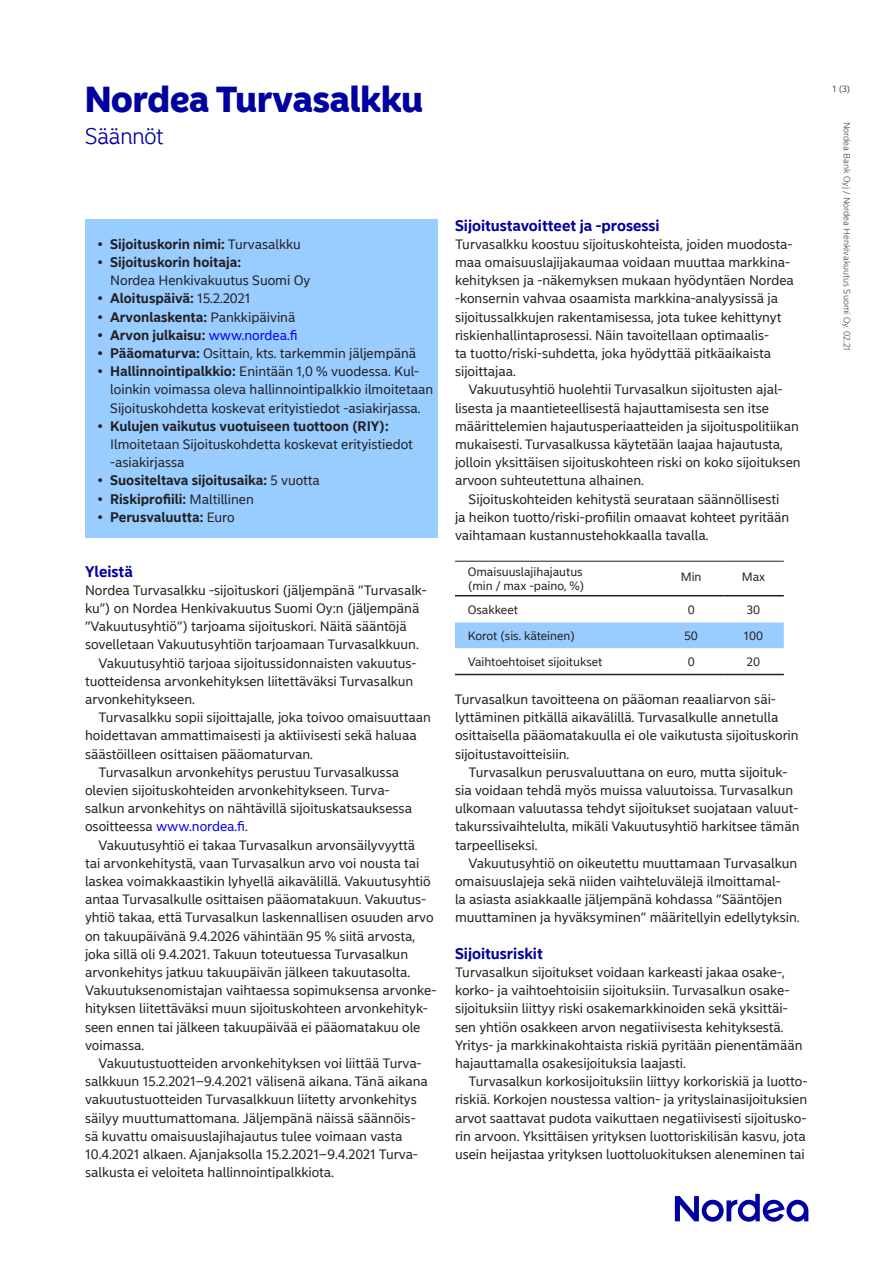
<style>
.page{position:relative;width:893px;height:1263px;background:#fff}
.page>*{position:absolute;margin:0;border:0;box-sizing:border-box;transform-origin:0 0}
.A4_headline_-_Privat{font:900 36px "Nordea Sans Large";color:#0000a0}
.Säännöt_15_21_FI_P{font:300 22.5px "Nordea Sans Large";color:#0000a0}
.Otsikko_FI__H2{font:700 15px "Nordea Sans Small";color:#0000a0}
.Body_text_indent_FI{font:13.5px/18.1px "Nordea Sans Small";color:#231f20}
.Body_text_no_indent{font:13.5px/18.1px "Nordea Sans Small";color:#231f20}
.t1{font:700 13.5px "Nordea Sans Small";color:#231f20}
.Taulukko_leipis_Vase{font:12px "Nordea Sans Small";color:#231f20}
.Taulukko_Header_-_v4{font:12px/13.5px "Nordea Sans Small";color:#231f20}
.Taulukko_leipis_nume{font:12px "Nordea Sans Small";color:#231f20}
.t2{font:300 9px "Nordea Sans Small";color:#474748}
.t3{font:9px "Nordea Sans Small";color:#474748}
.s1{font-weight:400}
.s2{font-weight:700}
.s3{font-weight:400;color:#00f}
.s4{color:#00f}
</style>
<div class="page">
<div style="left:85px;top:219px;width:353px;height:319px;background:#9cf"></div>
<svg style="left:455px;top:622px;width:329px;height:52px"></svg>
<hr style="left:455px;top:674px;width:204px;height:1px;background:#231f20">
<hr style="left:455px;top:561px;width:204px;height:1px;background:#231f20">
<hr style="left:659px;top:561px;width:64px;height:1px;background:#231f20">
<hr style="left:723px;top:561px;width:61px;height:1px;background:#231f20">
<hr style="left:455px;top:595px;width:204px;height:1px;background:#231f20">
<hr style="left:659px;top:595px;width:64px;height:1px;background:#231f20">
<hr style="left:723px;top:595px;width:61px;height:1px;background:#231f20">
<hr style="left:659px;top:674px;width:64px;height:1px;background:#231f20">
<hr style="left:723px;top:674px;width:61px;height:1px;background:#231f20">
<svg style="left:675px;top:1194px;width:133px;height:28px"></svg>
<h1 class="A4_headline_-_Privat" style="left:85px;top:77px;width:340px">Nordea Turvasalkku</h1>
<p class="Säännöt_15_21_FI_P" style="left:85px;top:123px;width:80px">Säännöt</p>
<p class="t1" style="left:97px;top:236px;width:205px"><span class="s1">•</span> Sijoituskorin nimi: <span class="s1">Turvasalkku</span></p>
<p class="Body_text_indent_FI" style="left:110px;top:253px;width:202px;text-indent:-13px">• <span class="s2">Sijoituskorin hoitaja:<br></span>Nordea Henkivakuutus Suomi Oy</p>
<p class="t1" style="left:97px;top:290px;width:155px"><span class="s1">•</span> Aloituspäivä: <span class="s1">15.2.2021</span></p>
<p class="Body_text_indent_FI" style="left:97px;top:308px;width:199px">• <span class="s2">Arvonlaskenta:</span> Pankkipäivinä</p>
<p class="t1" style="left:97px;top:327px;width:202px"><span class="s1">•</span> Arvon julkaisu: <span class="s3">www.nordea.fi</span></p>
<p class="Body_text_indent_FI" style="left:97px;top:344px;width:320px">• <span class="s2">Pääomaturva:</span> Osittain, kts. tarkemmin jäljempänä</p>
<p class="Body_text_indent_FI" style="left:110px;top:363px;width:325px;text-indent:-13px">• <span class="s2">Hallinnointipalkkio:</span> Enintään 1,0 % vuodessa. Kul&shy;loinkin voimassa oleva hallinnointipalkkio ilmoitetaan<br>Sijoituskohdetta koskevat erityistiedot -asiakirjassa.</p>
<p class="Body_text_indent_FI" style="left:110px;top:417px;width:304px;text-indent:-13px">• <span class="s2">Kulujen vaikutus vuotuiseen tuottoon (RIY):<br></span>Ilmoitetaan Sijoituskohdetta koskevat erityistiedot -asiakirjassa</p>
<p class="t1" style="left:97px;top:472px;width:224px"><span class="s1">•</span> Suositeltava sijoitusaika: <span class="s1">5 vuotta</span></p>
<p class="t1" style="left:97px;top:491px;width:158px"><span class="s1">•</span> Riskiprofiili: <span class="s1">Maltillinen</span></p>
<p class="t1" style="left:97px;top:509px;width:139px"><span class="s1">•</span> Perusvaluutta: <span class="s1">Euro</span></p>
<h2 class="Otsikko_FI__H2" style="left:85px;top:562px;width:49px">Yleistä</h2>
<p class="Body_text_no_indent" style="left:85px;top:581px;width:343px">Nordea Turvasalkku -sijoituskori (jäljempänä ”Turvasalk&shy;ku”) on Nordea Henkivakuutus Suomi Oy:n (jäljempänä ”Vakuutusyhtiö”) tarjoama sijoituskori. Näitä sääntöjä sovelletaan Vakuutusyhtiön tarjoamaan Turvasalkkuun.</p>
<p class="Body_text_indent_FI" style="left:85px;top:654px;width:333px;text-indent:14px">Vakuutusyhtiö tarjoaa sijoitussidonnaisten vakuutus&shy;tuotteidensa arvonkehityksen liitettäväksi Turvasalkun arvonkehitykseen.</p>
<p class="Body_text_indent_FI" style="left:85px;top:708px;width:347px;text-indent:14px">Turvasalkku sopii sijoittajalle, joka toivoo omaisuuttaan hoidettavan ammattimaisesti ja aktiivisesti sekä haluaa säästöilleen osittaisen pääomaturvan.</p>
<p class="Body_text_indent_FI" style="left:85px;top:763px;width:329px;text-indent:14px">Turvasalkun arvonkehitys perustuu Turvasalkussa olevien sijoituskohteiden arvonkehitykseen. Turva&shy;salkun arvonkehitys on nähtävillä sijoituskatsauksessa osoitteessa <span class="s4">www.nordea.fi</span>.</p>
<p class="Body_text_indent_FI" style="left:85px;top:836px;width:353px;text-indent:14px">Vakuutusyhtiö ei takaa Turvasalkun arvonsäilyvyyttä<br>tai arvonkehitystä, vaan Turvasalkun arvo voi nousta tai laskea voimakkaastikin lyhyellä aikavälillä. Vakuutusyhtiö antaa Turvasalkulle osittaisen pääomatakuun. Vakuutus&shy;yhtiö takaa, että Turvasalkun laskennallisen osuuden arvo on takuupäivänä 9.4.2026 vähintään 95 % siitä arvosta, joka sillä oli 9.4.2021. Takuun toteutuessa Turvasalkun arvonkehitys jatkuu takuupäivän jälkeen takuutasolta.<br>Vakuutuksenomistajan vaihtaessa sopimuksensa arvonke&shy;hityksen liitettäväksi muun sijoituskohteen arvonkehityk&shy;seen ennen tai jälkeen takuupäivää ei pääomatakuu ole voimassa.</p>
<p class="Body_text_indent_FI" style="left:85px;top:1054px;width:344px;text-indent:14px">Vakuutustuotteiden arvonkehityksen voi liittää Turva&shy;salkkuun 15.2.2021–9.4.2021 välisenä aikana. Tänä aikana vakuutustuotteiden Turvasalkkuun liitetty arvonkehitys säilyy muuttumattomana. Jäljempänä näissä säännöis&shy;sä kuvattu omaisuuslajihajautus tulee voimaan vasta 10.4.2021 alkaen. Ajanjaksolla 15.2.2021–9.4.2021 Turva&shy;salkusta ei veloiteta hallinnointipalkkiota.</p>
<h2 class="Otsikko_FI__H2" style="left:455px;top:216px;width:206px">Sijoitustavoitteet ja -prosessi</h2>
<p class="Body_text_no_indent" style="left:455px;top:235px;width:340px">Turvasalkku koostuu sijoituskohteista, joiden muodosta&shy;maa omaisuuslajijakaumaa voidaan muuttaa markkina&shy;kehityksen ja -näkemyksen mukaan hyödyntäen Nordea -konsernin vahvaa osaamista markkina-analyysissä ja sijoitussalkkujen rakentamisessa, jota tukee kehittynyt riskienhallintaprosessi. Näin tavoitellaan optimaalis-<br>ta tuotto/riski-suhdetta, joka hyödyttää pitkäaikaista sijoittajaa.</p>
<p class="Body_text_indent_FI" style="left:455px;top:381px;width:347px;text-indent:14px">Vakuutusyhtiö huolehtii Turvasalkun sijoitusten ajal&shy;lisesta ja maantieteellisestä hajauttamisesta sen itse määrittelemien hajautusperiaatteiden ja sijoituspolitiikan mukaisesti. Turvasalkussa käytetään laajaa hajautusta, jolloin yksittäisen sijoituskohteen riski on koko sijoituksen arvoon suhteutettuna alhainen.</p>
<p class="Body_text_indent_FI" style="left:455px;top:490px;width:336px;text-indent:14px">Sijoituskohteiden kehitystä seurataan säännöllisesti ja heikon tuotto/riski-profiilin omaavat kohteet pyritään vaihtamaan kustannustehokkaalla tavalla.</p>
<p class="Taulukko_Header_-_v4" style="left:468px;top:565px;width:118px">Omaisuuslajihajautus (min / max -paino, %)</p>
<p class="Taulukko_Header_-_v4" style="left:681px;top:570px;width:22px">Min</p>
<p class="Taulukko_Header_-_v4" style="left:742px;top:570px;width:25px">Max</p>
<p class="Taulukko_leipis_Vase" style="left:468px;top:602px;width:52px">Osakkeet</p>
<p class="Taulukko_leipis_nume" style="left:688px;top:602px;width:9px">0</p>
<p class="Taulukko_leipis_nume" style="left:747px;top:602px;width:15px">30</p>
<p class="Taulukko_leipis_Vase" style="left:468px;top:628px;width:109px">Korot (sis. käteinen)</p>
<p class="Taulukko_leipis_nume" style="left:684px;top:628px;width:15px">50</p>
<p class="Taulukko_leipis_nume" style="left:744px;top:628px;width:21px">100</p>
<p class="Taulukko_leipis_Vase" style="left:468px;top:654px;width:136px">Vaihtoehtoiset sijoitukset</p>
<p class="Taulukko_leipis_nume" style="left:688px;top:654px;width:9px">0</p>
<p class="Taulukko_leipis_nume" style="left:747px;top:654px;width:15px">20</p>
<p class="Body_text_no_indent" style="left:454px;top:690px;width:346px">Turvasalkun tavoitteena on pääoman reaaliarvon säi&shy;lyttäminen pitkällä aikavälillä. Turvasalkulle annetulla osittaisella pääomatakuulla ei ole vaikutusta sijoituskorin sijoitustavoitteisiin.</p>
<p class="Body_text_indent_FI" style="left:455px;top:763px;width:346px;text-indent:14px">Turvasalkun perusvaluuttana on euro, mutta sijoituk&shy;sia voidaan tehdä myös muissa valuutoissa. Turvasalkun ulkomaan valuutassa tehdyt sijoitukset suojataan valuut&shy;takurssivaihtelulta, mikäli Vakuutusyhtiö harkitsee tämän tarpeelliseksi.</p>
<p class="Body_text_indent_FI" style="left:455px;top:854px;width:346px;text-indent:14px">Vakuutusyhtiö on oikeutettu muuttamaan Turvasalkun omaisuuslajeja sekä niiden vaihteluvälejä ilmoittamal-<br>la asiasta asiakkaalle jäljempänä kohdassa ”Sääntöjen muuttaminen ja hyväksyminen” määritellyin edellytyksin.</p>
<h2 class="Otsikko_FI__H2" style="left:455px;top:944px;width:89px">Sijoitusriskit</h2>
<p class="Body_text_no_indent" style="left:455px;top:963px;width:349px">Turvasalkun sijoitukset voidaan karkeasti jakaa osake-, korko- ja vaihtoehtoisiin sijoituksiin. Turvasalkun osake&shy;sijoituksiin liittyy riski osakemarkkinoiden sekä yksittäi&shy;sen yhtiön osakkeen arvon negatiivisesta kehityksestä.<br>Yritys- ja markkinakohtaista riskiä pyritään pienentämään hajauttamalla osakesijoituksia laajasti.</p>
<p class="Body_text_indent_FI" style="left:455px;top:1072px;width:354px;text-indent:14px">Turvasalkun korkosijoituksiin liittyy korkoriskiä ja luotto&shy;riskiä. Korkojen noustessa valtion- ja yrityslainasijoituksien arvot saattavat pudota vaikuttaen negatiivisesti sijoitusko&shy;rin arvoon. Yksittäisen yrityksen luottoriskilisän kasvu, jota usein heijastaa yrityksen luottoluokituksen aleneminen tai</p>
<p class="t3" style="left:833px;top:83px;width:19px">1 (3)</p>
<p class="t2" style="left:852px;top:122px;width:231px;rotate:90deg">Nordea Bank Oyj / Nordea Henkivakuutus Suomi Oy. 02.21</p>
</div>
